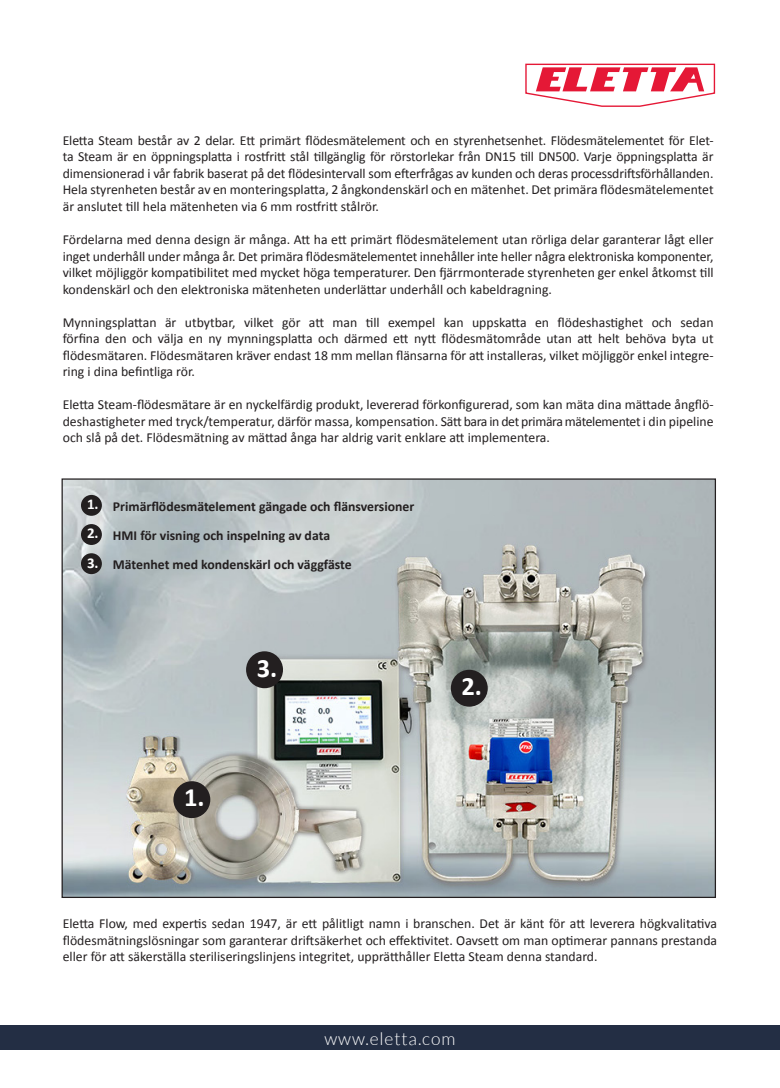
<style>
.page{position:relative;width:780px;height:1088px;background:#fff}
.page>*{position:absolute;margin:0;border:0;box-sizing:border-box;transform-origin:0 0}
.t1{font:700 26.5px "Calibri";color:#fff}
.t2{font:300 17.5px "Lato";letter-spacing:.05em;color:#fff}
.t3{font:700 15px "Calibri";color:#fff}
.t4{font:13.75px/16.5px "Calibri";color:#231f20;text-align:justify}
.t5{font:700 13.75px "Calibri";color:#231f20}
</style>
<div class="page">
<img style="left:63px;top:480px;width:651px;height:416px">
<div style="left:173px;top:781px;width:37px;height:37px;background:#231f20;border-radius:50%"></div>
<div style="left:451px;top:670px;width:36px;height:37px;background:#231f20;border-radius:50%"></div>
<div style="left:246px;top:651px;width:37px;height:37px;background:#231f20;border-radius:50%"></div>
<div style="left:81px;top:495px;width:21px;height:21px;background:#231f20;border-radius:50%"></div>
<div style="left:81px;top:524px;width:21px;height:21px;background:#231f20;border-radius:50%"></div>
<div style="left:81px;top:553px;width:21px;height:21px;background:#231f20;border-radius:50%"></div>
<svg style="left:525px;top:63px;width:190px;height:44px"></svg>
<div style="left:0;top:1025px;width:780px;height:25px;background:#232e44"></div>
<p class="t4" style="left:63px;top:132px;width:652px">Eletta Steam består av 2 delar. Ett primärt flödesmätelement och en styrenhetsenhet. Flödesmätelementet för Elet&shy;ta Steam är en öppningsplatta i rostfritt stål tillgänglig för rörstorlekar från DN15 till DN500. Varje öppningsplatta är dimensionerad i vår fabrik baserat på det flödesintervall som efterfrågas av kunden och deras processdriftsförhållanden.<br>Hela styrenheten består av en monteringsplatta, 2 ångkondenskärl och en mätenhet. Det primära flödesmätelementet är anslutet till hela mätenheten via 6 mm rostfritt stålrör.</p>
<p class="t4" style="left:63px;top:231px;width:652px">Fördelarna med denna design är många. Att ha ett primärt flödesmätelement utan rörliga delar garanterar lågt eller inget underhåll under många år. Det primära flödesmätelementet innehåller inte heller några elektroniska komponenter, vilket möjliggör kompatibilitet med mycket höga temperaturer. Den fjärrmonterade styrenheten ger enkel åtkomst till kondenskärl och den elektroniska mätenheten underlättar underhåll och kabeldragning.</p>
<p class="t4" style="left:63px;top:313px;width:652px">Mynningsplattan är utbytbar, vilket gör att man till exempel kan uppskatta en flödeshastighet och sedan förfina den och välja en ny mynningsplatta och därmed ett nytt flödesmätområde utan att helt behöva byta ut flödesmätaren. Flödesmätaren kräver endast 18 mm mellan flänsarna för att installeras, vilket möjliggör enkel integre&shy;ring i dina befintliga rör.</p>
<p class="t4" style="left:63px;top:396px;width:652px">Eletta Steam-flödesmätare är en nyckelfärdig produkt, levererad förkonfigurerad, som kan mäta dina mättade ångflö&shy;deshastigheter med tryck/temperatur, därför massa, kompensation. Sätt bara in det primära mätelementet i din pipeline och slå på det. Flödesmätning av mättad ånga har aldrig varit enklare att implementera.</p>
<p class="t3" style="left:87px;top:494px;width:13px">1.</p>
<p class="t3" style="left:87px;top:523px;width:13px">2.</p>
<p class="t3" style="left:87px;top:552px;width:13px">3.</p>
<p class="t5" style="left:113px;top:496px;width:303px">Primärflödesmätelement gängade och flänsversioner</p>
<p class="t5" style="left:113px;top:525px;width:219px">HMI för visning och inspelning av data</p>
<p class="t5" style="left:113px;top:554px;width:240px">Mätenhet med kondenskärl och väggfäste</p>
<p class="t1" style="left:257px;top:649px;width:22px">3.</p>
<p class="t1" style="left:184px;top:779px;width:22px">1.</p>
<p class="t1" style="left:461px;top:667px;width:22px">2.</p>
<p class="t4" style="left:63px;top:915px;width:656px">Eletta Flow, med expertis sedan 1947, är ett pålitligt namn i branschen. Det är känt för att leverera högkvalitativa flödesmätningslösningar som garanterar driftsäkerhet och effektivitet. Oavsett om man optimerar pannans prestanda eller för att säkerställa steriliseringslinjens integritet, upprätthåller Eletta Steam denna standard.</p>
<p class="t2" style="left:324px;top:1029px;width:132px">www.eletta.com</p>
</div>
